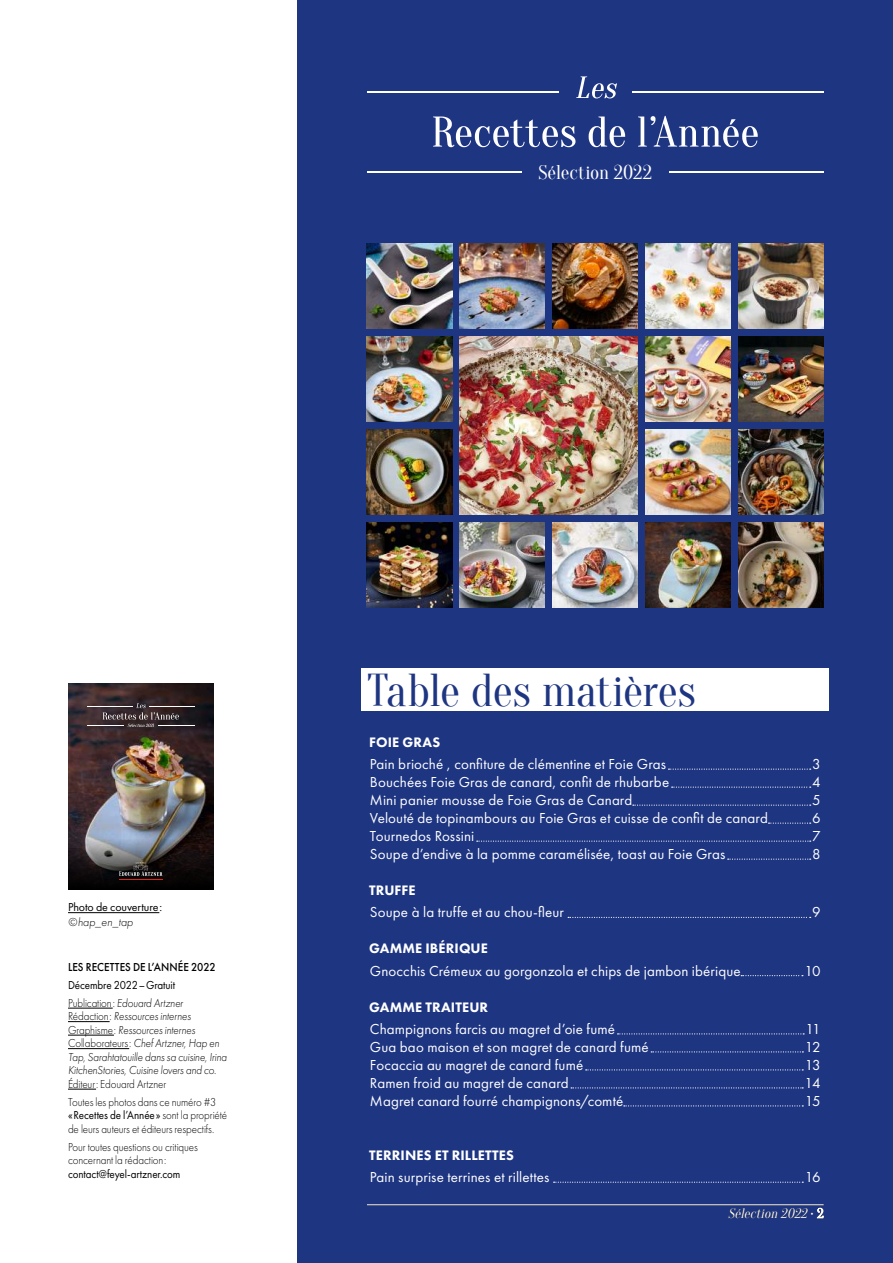
<style>
.page{position:relative;width:893px;height:1263px;background:#fff}
.page>*{position:absolute;margin:0;border:0;box-sizing:border-box;transform-origin:0 0}
.t1{font:45px "Oranienbaum";letter-spacing:-.015em;color:#1e3582}
.t2{font:19.5px "Oranienbaum";letter-spacing:-.005em;color:#fff}
.t3{font:15px "Futura New";letter-spacing:.005em;color:#fff}
.t4{font:800 14.25px "Futura New";letter-spacing:.005em;color:#fff}
.t5{font:italic 13.5px "Oranienbaum";color:#fff}
.t6{font:300 12px/13.5px "Futura New";letter-spacing:-.01em;color:#000;scale:.92 1}
.t7{font:italic 300 12px/13.5px "Futura New";letter-spacing:-.01em;color:#000;scale:.92 1}
.t8{font:12px/18px "Futura New";letter-spacing:-.01em;color:#000;scale:.92 1}
.t9{font:500 12px "Futura New";letter-spacing:.005em;color:#000;scale:.92 1}
.t10{font:12px "Futura New";letter-spacing:-.01em;color:#000}
.t11{font:italic 300 12px "Futura New";letter-spacing:-.01em;color:#000}
.s1{font-weight:300}
.s2{font-weight:300;font-style:italic}
.s3{font-style:normal}
.s4{font-weight:400}
</style>
<div class="page">
<div style="left:298px;top:0;width:595px;height:1263px;background:#1e3582"></div>
<img style="left:68px;top:684px;width:145px;height:103px">
<img style="left:68px;top:787px;width:145px;height:102px">
<hr style="left:119px;top:879px;width:43px;height:1px;background:#e42313">
<svg style="left:119px;top:862px;width:43px;height:14px"></svg>
<svg style="left:103px;top:703px;width:76px;height:24px"></svg>
<hr style="left:149px;top:706px;width:45px;height:1px;background:#fff">
<hr style="left:87px;top:706px;width:45px;height:1px;background:#fff">
<hr style="left:87px;top:725px;width:36px;height:1px;background:#fff">
<hr style="left:158px;top:725px;width:36px;height:1px;background:#fff">
<img style="left:367px;top:243px;width:85px;height:85px">
<img style="left:646px;top:336px;width:85px;height:85px">
<img style="left:739px;top:243px;width:85px;height:85px">
<img style="left:460px;top:522px;width:85px;height:85px">
<img style="left:646px;top:243px;width:85px;height:85px">
<img style="left:367px;top:522px;width:85px;height:85px">
<img style="left:553px;top:243px;width:85px;height:85px">
<img style="left:646px;top:522px;width:85px;height:85px">
<img style="left:367px;top:429px;width:85px;height:85px">
<img style="left:739px;top:429px;width:85px;height:85px">
<img style="left:739px;top:336px;width:85px;height:85px">
<img style="left:460px;top:243px;width:85px;height:85px">
<img style="left:646px;top:429px;width:85px;height:85px">
<img style="left:460px;top:336px;width:178px;height:178px">
<img style="left:367px;top:336px;width:85px;height:85px">
<img style="left:553px;top:522px;width:85px;height:85px">
<div style="left:361px;top:668px;width:468px;height:43px;background:#fff"></div>
<img style="left:739px;top:522px;width:85px;height:85px">
<svg style="left:433px;top:117px;width:142px;height:30px"></svg>
<svg style="left:589px;top:117px;width:36px;height:30px"></svg>
<svg style="left:638px;top:116px;width:120px;height:31px"></svg>
<svg style="left:576px;top:76px;width:41px;height:22px"></svg>
<hr style="left:632px;top:92px;width:192px;height:1px;background:#fff">
<hr style="left:367px;top:92px;width:191px;height:1px;background:#fff">
<hr style="left:367px;top:171px;width:155px;height:2px;background:#fff">
<hr style="left:669px;top:171px;width:155px;height:2px;background:#fff">
<svg style="left:668px;top:768px;width:143px;height:2px"></svg>
<svg style="left:672px;top:786px;width:139px;height:2px"></svg>
<svg style="left:633px;top:804px;width:178px;height:2px"></svg>
<svg style="left:768px;top:822px;width:43px;height:2px"></svg>
<svg style="left:477px;top:840px;width:334px;height:2px"></svg>
<svg style="left:728px;top:858px;width:83px;height:2px"></svg>
<svg style="left:568px;top:917px;width:243px;height:1px"></svg>
<svg style="left:741px;top:975px;width:62px;height:1px"></svg>
<svg style="left:617px;top:1033px;width:187px;height:1px"></svg>
<svg style="left:651px;top:1051px;width:152px;height:1px"></svg>
<svg style="left:586px;top:1069px;width:217px;height:1px"></svg>
<svg style="left:571px;top:1087px;width:232px;height:1px"></svg>
<svg style="left:624px;top:1105px;width:179px;height:1px"></svg>
<svg style="left:554px;top:1181px;width:249px;height:2px"></svg>
<hr style="left:68px;top:1008px;width:45px;height:1px;background:#000">
<hr style="left:68px;top:1021px;width:42px;height:1px;background:#000">
<hr style="left:68px;top:1035px;width:46px;height:1px;background:#000">
<hr style="left:68px;top:1048px;width:61px;height:1px;background:#000">
<svg style="left:68px;top:1089px;width:28px;height:1px"></svg>
<hr style="left:68px;top:912px;width:91px;height:1px;background:#000">
<hr style="left:367px;top:1204px;width:457px;height:1px;background:#fff">
<h2 class="t2" style="left:538px;top:162px;width:115px">Sélection 2022</h2>
<p class="t10" style="left:68px;top:900px;width:96px">Photo de couverture:</p>
<p class="t11" style="left:68px;top:915px;width:67px">©hap_en_tap</p>
<p class="t9" style="left:68px;top:960px;width:162px">LES RECETTES DE L’ANNÉE 2022</p>
<p class="t8" style="left:68px;top:976px;width:127px">Décembre 2022–Gratuit<br><span class="s1">Publication:</span> <span class="s2">Edouard Artzner</span></p>
<p class="t7" style="left:68px;top:1010px;width:174px"><span class="s3">Rédaction:</span> Ressources internes <span class="s3">Graphisme:</span> Ressources internes <span class="s3">Collaborateurs:</span> Chef Artzner, Hap en Tap, Sarahtatouille dans sa cuisine, Irina KitchenStories, Cuisine lovers and co.</p>
<p class="t6" style="left:68px;top:1075px;width:162px;line-height:18px">Éditeur: Edouard Artzner<br>Toutes les photos dans ce numéro #3</p>
<p class="t6" style="left:68px;top:1109px;width:174px"><span class="s4">«Recettes de l’Année»</span> sont la propriété de leurs auteurs et éditeurs respectifs.</p>
<p class="t6" style="left:68px;top:1140px;width:143px">Pour toutes questions ou critiques concernant la rédaction:</p>
<p class="t8" style="left:68px;top:1165px;width:124px">contact@feyel-artzner.com</p>
<h1 class="t1" style="left:367px;top:666px;width:330px">Table des matières</h1>
<p class="t4" style="left:369px;top:733px;width:73px">FOIE GRAS</p>
<p class="t3" style="left:370px;top:755px;width:298px">Pain brioché , confiture de clémentine et Foie Gras</p>
<p class="t3" style="left:812px;top:755px;width:10px">3</p>
<p class="t3" style="left:370px;top:773px;width:301px">Bouchées Foie Gras de canard, confit de rhubarbe</p>
<p class="t3" style="left:812px;top:773px;width:10px">4</p>
<p class="t3" style="left:370px;top:791px;width:264px">Mini panier mousse de Foie Gras de Canard</p>
<p class="t3" style="left:812px;top:791px;width:10px">5</p>
<p class="t3" style="left:370px;top:809px;width:399px">Velouté de topinambours au Foie Gras et cuisse de confit de canard</p>
<p class="t3" style="left:812px;top:809px;width:10px">6</p>
<p class="t3" style="left:370px;top:827px;width:106px">Tournedos Rossini</p>
<p class="t3" style="left:812px;top:827px;width:10px">7</p>
<p class="t3" style="left:370px;top:845px;width:357px">Soupe d’endive à la pomme caramélisée, toast au Foie Gras</p>
<p class="t3" style="left:812px;top:845px;width:10px">8</p>
<p class="t4" style="left:369px;top:881px;width:48px">TRUFFE</p>
<p class="t3" style="left:370px;top:903px;width:196px">Soupe à la truffe et au chou-fleur</p>
<p class="t3" style="left:812px;top:903px;width:10px">9</p>
<p class="t4" style="left:369px;top:939px;width:120px">GAMME IBÉRIQUE</p>
<p class="t3" style="left:370px;top:962px;width:372px">Gnocchis Crémeux au gorgonzola et chips de jambon ibérique</p>
<p class="t3" style="left:804px;top:962px;width:18px">10</p>
<p class="t4" style="left:369px;top:998px;width:121px">GAMME TRAITEUR</p>
<p class="t3" style="left:370px;top:1020px;width:247px">Champignons farcis au magret d’oie fumé</p>
<p class="t3" style="left:806px;top:1020px;width:17px">11</p>
<p class="t3" style="left:370px;top:1038px;width:280px">Gua bao maison et son magret de canard fumé</p>
<p class="t3" style="left:805px;top:1038px;width:17px">12</p>
<p class="t3" style="left:370px;top:1056px;width:215px">Focaccia au magret de canard fumé</p>
<p class="t3" style="left:805px;top:1056px;width:18px">13</p>
<p class="t3" style="left:370px;top:1074px;width:200px">Ramen froid au magret de canard</p>
<p class="t3" style="left:805px;top:1074px;width:18px">14</p>
<p class="t3" style="left:370px;top:1092px;width:255px">Magret canard fourré champignons/comté</p>
<p class="t3" style="left:805px;top:1092px;width:17px">15</p>
<p class="t4" style="left:369px;top:1146px;width:146px">TERRINES ET RILLETTES</p>
<p class="t3" style="left:370px;top:1168px;width:181px">Pain surprise terrines et rillettes</p>
<p class="t3" style="left:805px;top:1168px;width:17px">16</p>
<p class="t5" style="left:728px;top:1206px;width:97px">Sélection 2022 <span class="s3">• 2</span></p>
</div>
